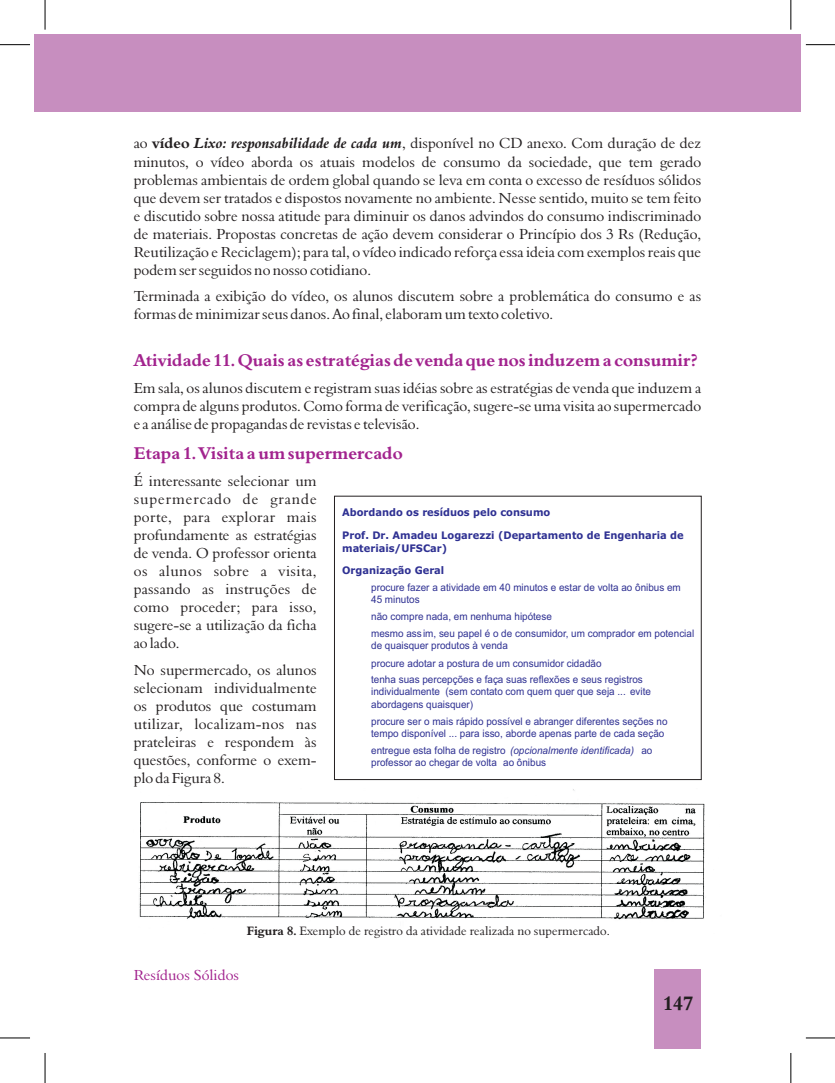
<style>
.page{position:relative;width:835px;height:1083px;background:#fff}
.page>*{position:absolute;margin:0;border:0;box-sizing:border-box;transform-origin:0 0}
.t1{font:20px "Aldine 401 BT Roman A,Bold";color:#231f20}
.t2{font:17.5px "Aldine 401 BT Roman A,Bold";color:#a2238e}
.t3{font:15px/18px "Aldine 401 BT Roman A";color:#231f20;text-align:justify}
.t4{font:15px "Aldine 401 BT Roman A";color:#a2238e}
.t5{font:12.5px "Aldine 401 BT Roman A";color:#231f20}
.t6{font:10.38px/12px "Arial";color:#2e3092;scale:.95 1}
.t7{font:700 10.38px/12.8px "Verdana";color:#2e3092;scale:.95 1}
.s1{font-family:"Aldine 401 BT Roman A,Bold"}
.s2{font-family:"Aldine 401 BT Roman A,Bold";font-style:italic}
.s3{font-style:italic}
</style>
<div class="page">
<img style="left:139px;top:789px;width:567px;height:131px">
<div style="left:34px;top:34px;width:766px;height:78px;background:#c78ebf"></div>
<div style="left:654px;top:968px;width:47px;height:80px;background:#c78ebf"></div>
<hr style="left:0;top:1037px;width:30px;height:1px;background:#000">
<hr style="left:45px;top:1052px;width:1px;height:30px;background:#000">
<hr style="left:0;top:44px;width:30px;height:1px;background:#000">
<hr style="left:45px;top:0;width:1px;height:30px;background:#000">
<svg style="left:805px;top:44px;width:29px;height:1px"></svg>
<hr style="left:790px;top:0;width:1px;height:30px;background:#000">
<svg style="left:805px;top:1037px;width:29px;height:1px"></svg>
<hr style="left:790px;top:1052px;width:1px;height:30px;background:#000">
<p class="t3" style="left:134px;top:135px;width:568px">ao <span class="s1">vídeo</span> <span class="s2">Lixo: responsabilidade de cada um</span>, disponível no CD anexo. Com duração de dez minutos, o vídeo aborda os atuais modelos de consumo da sociedade, que tem gerado problemas ambientais de ordem global quando se leva em conta o excesso de resíduos sólidos que devem ser tratados e dispostos novamente no ambiente. Nesse sentido, muito se tem feito e discutido sobre nossa atitude para diminuir os danos advindos do consumo indiscriminado de materiais. Propostas concretas de ação devem considerar o Princípio dos 3 Rs (Redução, Reutilização e Reciclagem); para tal, o vídeo indicado reforça essa ideia com exemplos reais que podem ser seguidos no nosso cotidiano.</p>
<p class="t3" style="left:134px;top:288px;width:568px">Terminada a exibição do vídeo, os alunos discutem sobre a problemática do consumo e as formas de minimizar seus danos. Ao final, elaboram um texto coletivo.</p>
<p class="t2" style="left:134px;top:353px;width:565px">Atividade 11. Quais as estratégias de venda que nos induzem a consumir?</p>
<p class="t3" style="left:134px;top:380px;width:568px">Em sala, os alunos discutem e registram suas idéias sobre as estratégias de venda que induzem a compra de alguns produtos. Como forma de verificação, sugere-se uma visita ao supermercado e a análise de propagandas de revistas e televisão.</p>
<p class="t3" style="left:134px;top:473px;width:184px">É interessante selecionar um supermercado de grande porte, para explorar mais profundamente as estratégias de venda. O professor orienta os alunos sobre a visita, passando as instruções de como proceder; para isso, sugere-se a utilização da ficha ao lado.</p>
<p class="t3" style="left:134px;top:661px;width:184px">No supermercado, os alunos selecionam individualmente os produtos que costumam utilizar, localizam-nos nas prateleiras e respondem às questões, conforme o exem&shy;plo da Figura 8.</p>
<p class="t2" style="left:134px;top:445px;width:270px">Etapa 1. Visita a um supermercado</p>
<p class="t7" style="left:342px;top:506px;width:220px">Abordando os resíduos pelo consumo</p>
<p class="t7" style="left:342px;top:529px;width:361px">Prof. Dr. Amadeu Logarezzi (Departamento de Engenharia de materiais/UFSCar)</p>
<p class="t7" style="left:342px;top:564px;width:109px">Organização Geral</p>
<p class="t6" style="left:371px;top:582px;width:327px">procure fazer a atividade em 40 minutos e estar de volta ao ônibus em<br>45 minutos</p>
<p class="t6" style="left:371px;top:609px;width:341px;line-height:16.8px">não compre nada, em nenhuma hipótese<br>mesmo assim, seu papel é o de consumidor, um comprador em potencial</p>
<p class="t6" style="left:371px;top:637px;width:287px;line-height:17.1px">de quaisquer produtos à venda<br>procure adotar a postura de um consumidor cidadão<br>tenha suas percepções e faça suas reflexões e seus registros</p>
<p class="t6" style="left:371px;top:686px;width:296px;line-height:12.8px">individualmente (sem contato com quem quer que seja ... evite abordagens quaisquer)</p>
<p class="t6" style="left:371px;top:716px;width:313px">procure ser o mais rápido possível e abranger diferentes seções no tempo disponível ... para isso, aborde apenas parte de cada seção</p>
<p class="t6" style="left:371px;top:744px;width:297px;line-height:12.8px">entregue esta folha de registro <span class="s3">(opcionalmente identificada)</span> ao professor ao chegar de volta ao ônibus</p>
<p class="t5" style="left:246px;top:925px;width:364px"><span class="s1">Figura 8.</span> Exemplo de registro da atividade realizada no supermercado.</p>
<p class="t4" style="left:134px;top:968px;width:107px">Resíduos Sólidos</p>
<h1 class="t1" style="left:663px;top:994px;width:31px">147</h1>
</div>
